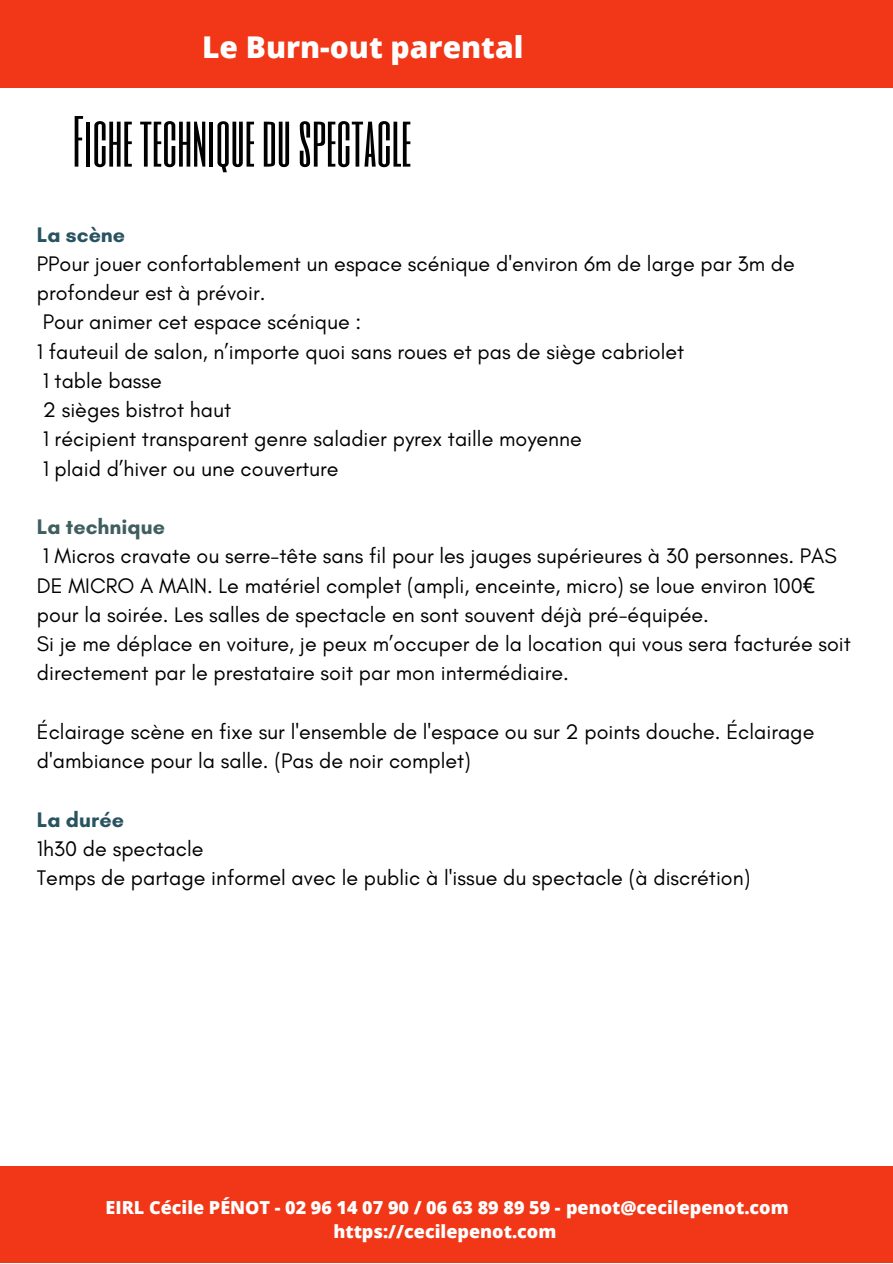
<style>
.page{position:relative;width:893px;height:1264px;background:#fff}
.page>*{position:absolute;margin:0;border:0;box-sizing:border-box;transform-origin:0 0}
.t1{font:60px "Six Caps";color:#000}
.t2{font:800 30px "Open Sans";color:#fff}
.t3{font:21.45px/29.2px "Glacial Indifference";color:#000}
.t4{font:700 21.45px "Glacial Indifference";color:#285360}
.t5{font:700 21.45px "Glacial Indifference";color:#405e60}
.t6{font:800 18px/24.8px "Open Sans";color:#fff;text-align:center}
.s1{font-family:"Noto Sans"}
</style>
<div class="page">
<div style="left:0;top:0;width:892px;height:87px;background:#f13717"></div>
<div style="left:0;top:1165px;width:892px;height:97px;background:#f13717"></div>
<p class="t2" style="left:202px;top:26px;width:323px">Le Burn-out parental</p>
<p class="t1" style="left:73px;top:100px;width:340px">Fiche techniqueduspectacle</p>
<p class="t4" style="left:37px;top:221px;width:90px">La scène</p>
<p class="t3" style="left:37px;top:249px;width:759px">PPour jouer confortablement un espace scénique d'environ 6m de large par 3m de profondeur est à prévoir.</p>
<p class="t3" style="left:43px;top:307px;width:320px">Pour animer cet espace scénique :</p>
<p class="t3" style="left:37px;top:336px;width:649px">1 fauteuil de salon, n’importe quoi sans roues et pas de siège cabriolet</p>
<p class="t3" style="left:43px;top:366px;width:121px">1 table basse</p>
<p class="t3" style="left:43px;top:395px;width:190px">2 sièges bistrot haut</p>
<p class="t3" style="left:43px;top:424px;width:540px">1 récipient transparent genre saladier pyrex taille moyenne</p>
<p class="t3" style="left:43px;top:453px;width:297px">1 plaid d’hiver ou une couverture</p>
<p class="t5" style="left:37px;top:513px;width:130px">La technique</p>
<p class="t3" style="left:37px;top:541px;width:801px">1 Micros cravate ou serre-tête sans fil pour les jauges supérieures à 30 personnes. PAS<br>DE MICRO A MAIN. Le matériel complet (ampli, enceinte, micro) se loue environ 100<span class="s1">€ </span>pour la soirée. Les salles de spectacle en sont souvent déjà pré-équipée.</p>
<p class="t3" style="left:37px;top:629px;width:815px">Si je me déplace en voiture, je peux m’occuper de la location qui vous sera facturée soit directement par le prestataire soit par mon intermédiaire.</p>
<p class="t3" style="left:37px;top:716px;width:779px">Éclairage scène en fixe sur l'ensemble de l'espace ou sur 2 points douche. Éclairage d'ambiance pour la salle. (Pas de noir complet)</p>
<p class="t4" style="left:37px;top:806px;width:89px">La durée</p>
<p class="t3" style="left:37px;top:833px;width:168px">1h30 de spectacle</p>
<p class="t3" style="left:37px;top:862px;width:715px">Temps de partage informel avec le public à l'issue du spectacle (à discrétion)</p>
<p class="t6" style="left:106px;top:1194px;width:684px">EIRL Cécile PÉNOT - 02 96 14 07 90 / 06 63 89 89 59 - penot@cecilepenot.com https://cecilepenot.com</p>
</div>
